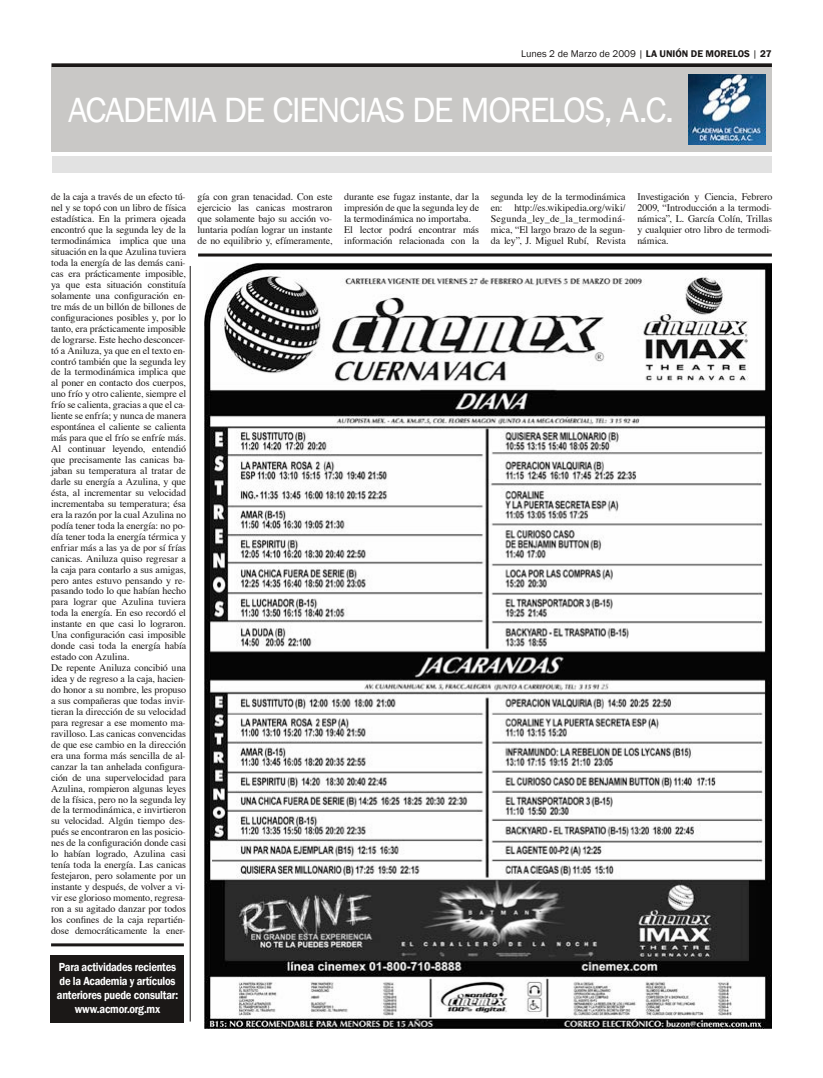
<style>
.page{position:relative;width:823px;height:1078px;background:#fff}
.page>*{position:absolute;margin:0;border:0;box-sizing:border-box;transform-origin:0 0}
.t1{font:36px "Franklin Gothic";letter-spacing:-.045em;color:#fff}
.t2{font:600 12px/14px "Franklin Gothic";letter-spacing:-.025em;color:#fff;text-align:center;scale:.88 1}
.t3{font:10px/10.9px "Times";letter-spacing:-.01em;color:#1b1817;text-align:justify}
.t4{font:10px "Franklin Gothic";color:#1b1817}
.s1{font-weight:600}
</style>
<div class="page">
<svg style="left:51px;top:63px;width:720px;height:4px;fill:#1b1817"></svg>
<div style="left:51px;top:67px;width:720px;height:85px;background:#c9c8c6"></div>
<div style="left:52px;top:156px;width:719px;height:17px;background:#e2e2e2"></div>
<img style="left:204px;top:263px;width:567px;height:765px">
<div style="left:51px;top:955px;width:133px;height:67px;background:#1b1817"></div>
<img style="left:688px;top:74px;width:76px;height:70px">
<hr style="left:51px;top:943px;width:133px;height:3px;background:#1b1817">
<hr style="left:198px;top:253px;width:573px;height:3px;background:#1b1817">
<hr style="left:190px;top:266px;width:1px;height:755px;background:#1b1817">
<p class="t4" style="left:521px;top:48px;width:251px">Lunes 2 de Marzo de 2009 | <span class="s1">LA UNIÓN DE MORELOS</span> | <span class="s1">27</span></p>
<h1 class="t1" style="left:68px;top:89px;width:607px">ACADEMIA DE CIENCIAS DE MORELOS, A.C.</h1>
<p class="t3" style="left:51px;top:192px;width:137px;text-align:left">de la caja a través de un efecto tú&shy;nel y se topó con un libro de física estadística. En la primera ojeada encontró que la segunda ley de la termodinámica implica que una situación en la que Azulina tuviera toda la energía de las demás cani&shy;cas era prácticamente imposible, ya que esta situación constituía solamente una configuración en&shy;tre más de un billón de billones de configuraciones posibles y, por lo tanto, era prácticamente imposible de lograrse. Este hecho desconcer&shy;tó a Aniluza, ya que en el texto en&shy;contró también que la segunda ley de la termodinámica implica que al poner en contacto dos cuerpos, uno frío y otro caliente, siempre el frío se calienta, gracias a que el ca&shy;liente se enfría; y nunca de manera espontánea el caliente se calienta más para que el frío se enfríe más.<br>Al continuar leyendo, entendió que precisamente las canicas ba&shy;jaban su temperatura al tratar de darle su energía a Azulina, y que ésta, al incrementar su velocidad incrementaba su temperatura; ésa era la razón por la cual Azulina no podía tener toda la energía: no po&shy;día tener toda la energía térmica y enfriar más a las ya de por sí frías canicas. Aniluza quiso regresar a la caja para contarlo a sus amigas, pero antes estuvo pensando y re&shy;pasando todo lo que habían hecho para lograr que Azulina tuviera toda la energía. En eso recordó el instante en que casi lo lograron.<br>Una configuración casi imposible donde casi toda la energía había estado con Azulina.<br>De repente Aniluza concibió una idea y de regreso a la caja, hacien&shy;do honor a su nombre, les propuso a sus compañeras que todas invir&shy;tieran la dirección de su velocidad para regresar a ese momento ma&shy;ravilloso. Las canicas convencidas de que ese cambio en la dirección era una forma más sencilla de al&shy;canzar la tan anhelada configura&shy;ción de una supervelocidad para Azulina, rompieron algunas leyes de la física, pero no la segunda ley de la termodinámica, e invirtieron su velocidad. Algún tiempo des&shy;pués se encontraron en las posicio&shy;nes de la configuración donde casi lo habían logrado, Azulina casi tenía toda la energía. Las canicas festejaron, pero solamente por un instante y después, de volver a vi&shy;vir ese glorioso momento, regresa&shy;ron a su agitado danzar por todos los confines de la caja repartién&shy;dose democráticamente la ener-</p>
<p class="t3" style="left:197px;top:192px;width:136px">gía con gran tenacidad. Con este ejercicio las canicas mostraron que solamente bajo su acción vo&shy;luntaria podían lograr un instante de no equilibrio y, efímeramente,</p>
<p class="t3" style="left:344px;top:192px;width:136px;text-align:left">durante ese fugaz instante, dar la impresión de que la segunda ley de la termodinámica no importaba.<br>El lector podrá encontrar más información relacionada con la</p>
<p class="t3" style="left:490px;top:192px;width:136px">segunda ley de la termodinámica en: http://es.wikipedia.org/wiki/ Segunda_ley_de_la_termodiná&shy;mica, “El largo brazo de la segun&shy;da ley”, J. Miguel Rubí, Revista</p>
<p class="t3" style="left:637px;top:192px;width:136px">Investigación y Ciencia, Febrero 2009, “Introducción a la termodi&shy;námica”, L. García Colín, Trillas y cualquier otro libro de termodi&shy;námica.</p>
<p class="t2" style="left:57px;top:959px;width:139px">Para actividades recientes de la Academia y artículos anteriores puede consultar: www.acmor.org.mx</p>
</div>
